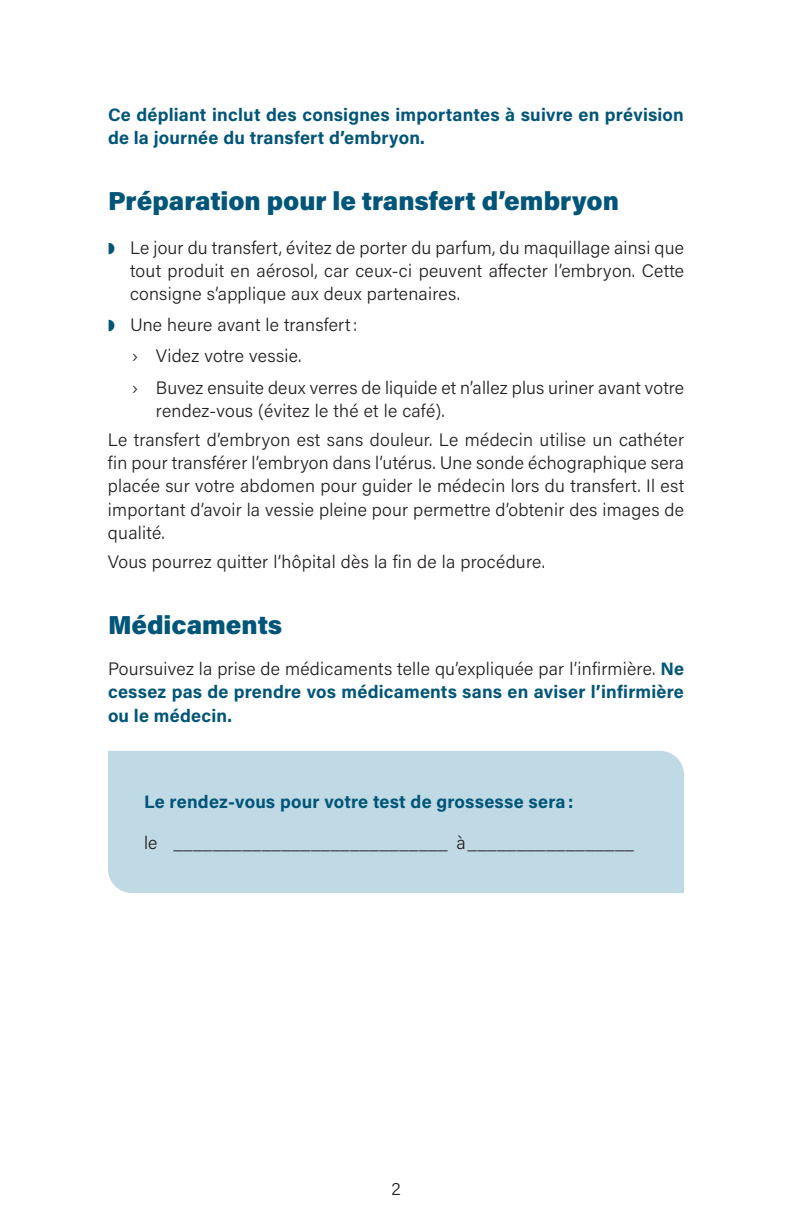
<style>
.page{position:relative;width:792px;height:1224px;background:#fff}
.page>*{position:absolute;margin:0;border:0;box-sizing:border-box;transform-origin:0 0}
.t1{font:900 26px "Acumin Pro";color:#005578}
.t2{font:300 18px/23.2px "Acumin Pro";letter-spacing:.015em;color:#231f20;text-align:justify}
.t3{font:700 18px/23.2px "Acumin Pro";letter-spacing:.01em;color:#005578}
.s1{color:#005578}
.s2{font-weight:300;color:#231f20}
</style>
<div class="page">
<div style="left:108px;top:751px;width:576px;height:142px;background:#bfd9e5"></div>
<p class="t3" style="left:108px;top:103px;width:577px">Ce dépliant inclut des consignes importantes à suivre en prévision de la journée du transfert d’embryon.</p>
<h1 class="t1" style="left:108px;top:183px;width:513px">Préparation pour le transfert d’embryon</h1>
<p class="t2" style="left:130px;top:235px;width:556px;text-indent:-22px"><span class="s1">◗</span> Le jour du transfert, évitez de porter du parfum, du maquillage ainsi que tout produit en aérosol, car ceux-ci peuvent affecter l’embryon. Cette consigne s’applique aux deux partenaires.</p>
<p class="t2" style="left:132px;top:309px;width:554px;line-height:31.2px;text-align:left;text-indent:-24px"><span class="s1">◗</span> Une heure avant le transfert:<br>› Videz votre vessie.<br>› Buvez ensuite deux verres de liquide et n’allez plus uriner avant votre</p>
<p class="t2" style="left:108px;top:395px;width:578px;line-height:29.2px;text-indent:48px">rendez-vous (évitez le thé et le café).<br>Le transfert d’embryon est sans douleur. Le médecin utilise un cathéter</p>
<p class="t2" style="left:108px;top:451px;width:578px">fin pour transférer l’embryon dans l’utérus. Une sonde échographique sera placée sur votre abdomen pour guider le médecin lors du transfert. Il est important d’avoir la vessie pleine pour permettre d’obtenir des images de qualité.</p>
<p class="t2" style="left:108px;top:549px;width:439px">Vous pourrez quitter l’hôpital dès la fin de la procédure.</p>
<h1 class="t1" style="left:108px;top:607px;width:176px">Médicaments</h1>
<p class="t3" style="left:108px;top:657px;width:578px;text-align:justify"><span class="s2">Poursuivez la prise de médicaments telle qu’expliquée par l’infirmière.</span> Ne cessez pas de prendre vos médicaments sans en aviser l’infirmière ou le médecin.</p>
<p class="t3" style="left:144px;top:789px;width:431px">Le rendez-vous pour votre test de grossesse sera :</p>
<p class="t2" style="left:144px;top:831px;width:492px">le ____________________________ à_________________</p>
<p class="t2" style="left:391px;top:1176px;width:11px">2</p>
</div>
